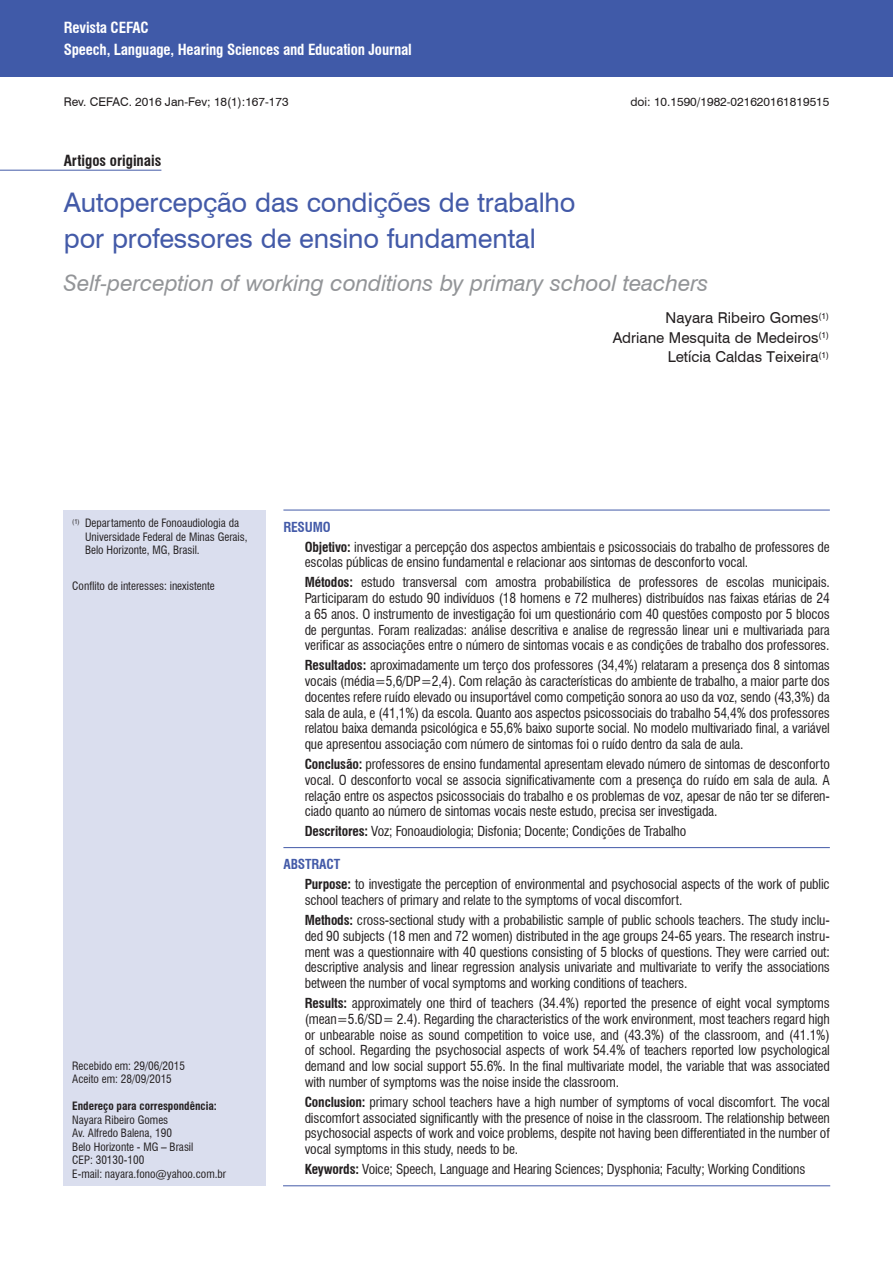
<style>
.page{position:relative;width:893px;height:1263px;background:#fff}
.page>*{position:absolute;margin:0;border:0;box-sizing:border-box;transform-origin:0 0}
.Titulo{font:27px/36px "Swiss 721 BT";letter-spacing:-.005em;color:#435aa8}
.Titulo_ingles{font:italic 22.5px "Swiss 721 BT";letter-spacing:-.005em;color:#939598}
.Autor{font:15px "Swiss 721 BT";color:#231f20}
.Resumo{font:700 condensed 15px "Swiss 721 BT";letter-spacing:-.01em;color:#fff}
.Tipo_de_artigo{font:700 condensed 15px "Swiss 721 BT";color:#231f20}
.Resumo-2{font:condensed 13.5px/15.8px "Swiss 721 BT";letter-spacing:-.01em;color:#231f20;text-align:justify}
.Resumo_título{font:700 condensed 13.5px "Swiss 721 BT";letter-spacing:-.01em;color:#435aa8}
.Legenda_bibliográfi{font:12px "Swiss 721 BT";color:#231f20}
.Notas{font:12px "Swiss 721 BT";color:#231f20}
.Endereço{font:condensed 11.25px/13.5px "Swiss 721 BT";color:#231f20}
.Notas-2{font:condensed 11.25px/13.5px "Swiss 721 BT";color:#231f20}
.Endereço-2{font:700 condensed 11.25px "Swiss 721 BT";color:#231f20}
.s1{font-weight:700}
</style>
<div class="page">
<div style="left:64px;top:510px;width:202px;height:676px;background:#dadeee"></div>
<hr style="left:283px;top:510px;width:547px;height:1px;background:#435aa8">
<hr style="left:283px;top:847px;width:547px;height:1px;background:#435aa8">
<hr style="left:283px;top:1185px;width:547px;height:1px;background:#435aa8">
<hr style="left:0;top:170px;width:161px;height:1px;background:#435aa8">
<div style="left:0;top:0;width:893px;height:77px;background:#405aa8"></div>
<p class="Resumo" style="left:64px;top:18px;width:87px">Revista CEFAC</p>
<p class="Resumo" style="left:64px;top:41px;width:350px">Speech, Language, Hearing Sciences and Education Journal</p>
<p class="Legenda_bibliográfi" style="left:64px;top:93px;width:226px">Rev. CEFAC. 2016 Jan-Fev; 18(1):167-173</p>
<p class="Tipo_de_artigo" style="left:64px;top:152px;width:99px">Artigos originais</p>
<p class="Notas" style="left:630px;top:93px;width:200px">doi: 10.1590/1982-021620161819515</p>
<p class="Titulo" style="left:64px;top:184px;width:513px">Autopercepção das condições de trabalho por professores de ensino fundamental</p>
<p class="Titulo_ingles" style="left:64px;top:268px;width:646px">Self-perception of working conditions by primary school teachers</p>
<p class="Autor" style="left:666px;top:308px;width:165px">Nayara Ribeiro Gomes<sup>(1)</sup></p>
<p class="Autor" style="left:613px;top:327px;width:218px">Adriane Mesquita de Medeiros<sup>(1)</sup></p>
<p class="Autor" style="left:668px;top:347px;width:163px">Letícia Caldas Teixeira<sup>(1)</sup></p>
<p class="Notas-2" style="left:85px;top:517px;width:164px;text-indent:-13px"><sup>(1)</sup> Departamento de Fonoaudiologia da<br>Universidade Federal de Minas Gerais,<br>Belo Horizonte, MG, Brasil.</p>
<p class="Notas-2" style="left:72px;top:579px;width:144px">Conflito de interesses: inexistente</p>
<p class="Endereço" style="left:72px;top:1059px;width:114px">Recebido em: 29/06/2015</p>
<p class="Endereço" style="left:72px;top:1072px;width:101px">Aceito em: 28/09/2015</p>
<p class="Endereço-2" style="left:72px;top:1099px;width:146px">Endereço para correspondência:</p>
<p class="Endereço" style="left:72px;top:1113px;width:97px">Nayara Ribeiro Gomes</p>
<p class="Endereço" style="left:72px;top:1126px;width:123px">Av. Alfredo Balena, 190<br>Belo Horizonte - MG – Brasil</p>
<p class="Endereço" style="left:72px;top:1153px;width:73px">CEP: 30130-100</p>
<p class="Endereço" style="left:72px;top:1167px;width:155px">E-mail: nayara.fono@yahoo.com.br</p>
<p class="Resumo_título" style="left:283px;top:519px;width:49px">RESUMO</p>
<p class="Resumo-2" style="left:305px;top:539px;width:527px"><span class="s1">Objetivo:</span> investigar a percepção dos aspectos ambientais e psicossociais do trabalho de professores de escolas públicas de ensino fundamental e relacionar aos sintomas de desconforto vocal.</p>
<p class="Resumo-2" style="left:305px;top:575px;width:527px"><span class="s1">Métodos:</span> estudo transversal com amostra probabilística de professores de escolas municipais.<br>Participaram do estudo 90 indivíduos (18 homens e 72 mulheres) distribuídos nas faixas etárias de 24 a 65 anos. O instrumento de investigação foi um questionário com 40 questões composto por 5 blocos de perguntas. Foram realizadas: análise descritiva e analise de regressão linear uni e multivariada para verificar as associações entre o número de sintomas vocais e as condições de trabalho dos professores.</p>
<p class="Resumo-2" style="left:305px;top:658px;width:527px"><span class="s1">Resultados:</span> aproximadamente um terço dos professores (34,4%) relataram a presença dos 8 sintomas vocais (média=5,6/DP=2,4). Com relação às características do ambiente de trabalho, a maior parte dos docentes refere ruído elevado ou insuportável como competição sonora ao uso da voz, sendo (43,3%) da sala de aula, e (41,1%) da escola. Quanto aos aspectos psicossociais do trabalho 54,4% dos professores relatou baixa demanda psicológica e 55,6% baixo suporte social. No modelo multivariado final, a variável que apresentou associação com número de sintomas foi o ruído dentro da sala de aula.</p>
<p class="Resumo-2" style="left:305px;top:756px;width:527px"><span class="s1">Conclusão:</span> professores de ensino fundamental apresentam elevado número de sintomas de desconforto vocal. O desconforto vocal se associa significativamente com a presença do ruído em sala de aula. A relação entre os aspectos psicossociais do trabalho e os problemas de voz, apesar de não ter se diferen&shy;ciado quanto ao número de sintomas vocais neste estudo, precisa ser investigada.</p>
<p class="Resumo-2" style="left:305px;top:824px;width:383px"><span class="s1">Descritores:</span> Voz; Fonoaudiologia; Disfonia; Docente; Condições de Trabalho</p>
<p class="Resumo_título" style="left:283px;top:856px;width:58px">ABSTRACT</p>
<p class="Resumo-2" style="left:305px;top:876px;width:527px"><span class="s1">Purpose:</span> to investigate the perception of environmental and psychosocial aspects of the work of public school teachers of primary and relate to the symptoms of vocal discomfort.</p>
<p class="Resumo-2" style="left:305px;top:912px;width:527px"><span class="s1">Methods:</span> cross-sectional study with a probabilistic sample of public schools teachers. The study inclu&shy;ded 90 subjects (18 men and 72 women) distributed in the age groups 24-65 years. The research instru&shy;ment was a questionnaire with 40 questions consisting of 5 blocks of questions. They were carried out: descriptive analysis and linear regression analysis univariate and multivariate to verify the associations between the number of vocal symptoms and working conditions of teachers.</p>
<p class="Resumo-2" style="left:305px;top:995px;width:527px"><span class="s1">Results:</span> approximately one third of teachers (34.4%) reported the presence of eight vocal symptoms (mean=5.6/SD= 2.4). Regarding the characteristics of the work environment, most teachers regard high or unbearable noise as sound competition to voice use, and (43.3%) of the classroom, and (41.1%) of school. Regarding the psychosocial aspects of work 54.4% of teachers reported low psychological demand and low social support 55.6%. In the final multivariate model, the variable that was associated with number of symptoms was the noise inside the classroom.</p>
<p class="Resumo-2" style="left:305px;top:1094px;width:527px"><span class="s1">Conclusion:</span> primary school teachers have a high number of symptoms of vocal discomfort. The vocal discomfort associated significantly with the presence of noise in the classroom. The relationship between psychosocial aspects of work and voice problems, despite not having been differentiated in the number of vocal symptoms in this study, needs to be.</p>
<p class="Resumo-2" style="left:305px;top:1161px;width:502px"><span class="s1">Keywords:</span> Voice; Speech, Language and Hearing Sciences; Dysphonia; Faculty; Working Conditions</p>
</div>
